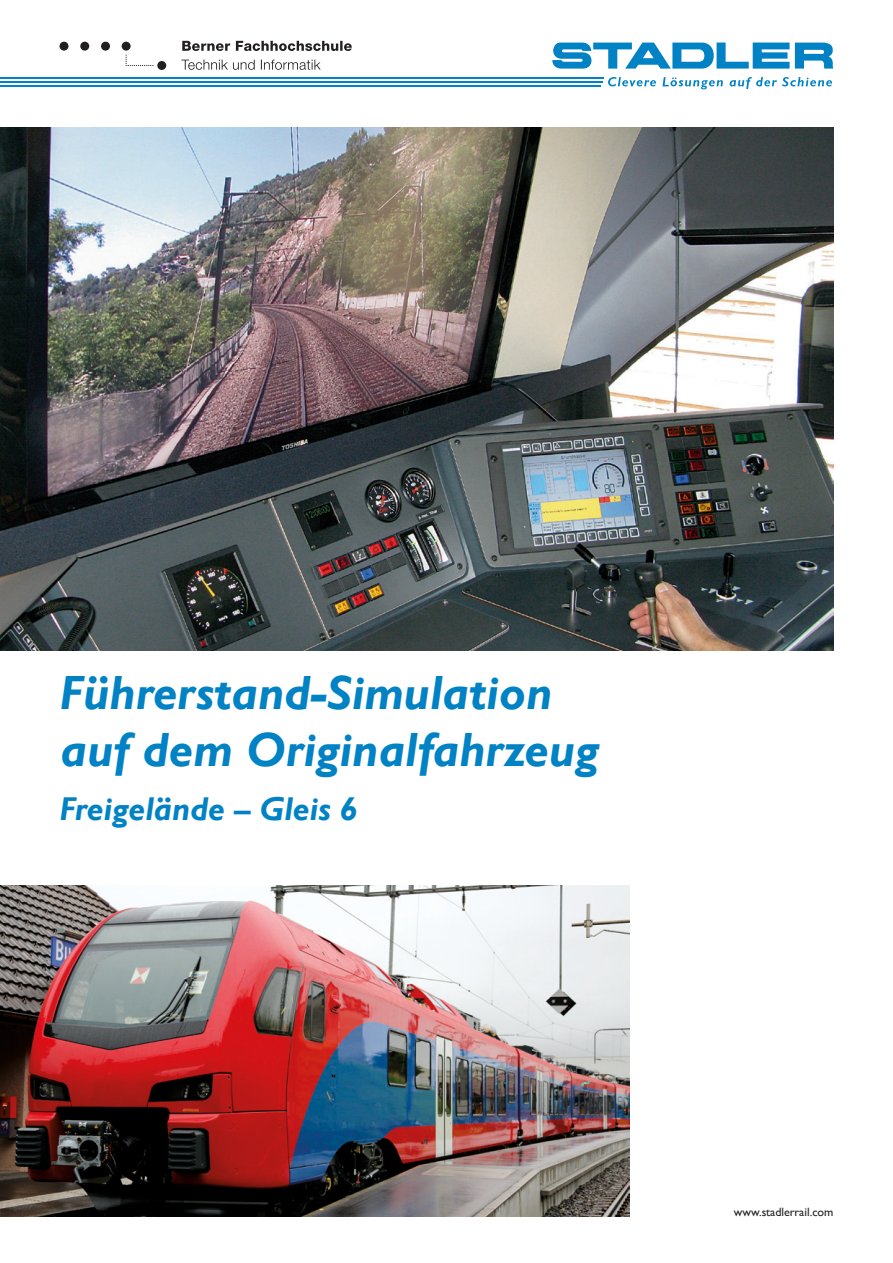
<style>
.page{position:relative;width:893px;height:1263px;background:#fff}
.page>*{position:absolute;margin:0;border:0;box-sizing:border-box;transform-origin:0 0}
.t1{font:italic 700 48px/57px "Gill Sans";color:#0082c5}
.t2{font:italic 700 33px "Gill Sans";color:#0082c5}
.t3{font:12px "Gill Sans";color:#231f20}
</style>
<div class="page">
<svg style="left:552px;top:43px;width:281px;height:26px"></svg>
<hr style="left:0;top:77px;width:604px;height:2px;background:#0082c5">
<hr style="left:0;top:85px;width:601px;height:1px;background:#0082c5">
<hr style="left:0;top:81px;width:602px;height:2px;background:#0082c5">
<svg style="left:662px;top:77px;width:61px;height:12px"></svg>
<svg style="left:608px;top:77px;width:48px;height:9px"></svg>
<svg style="left:730px;top:77px;width:102px;height:12px"></svg>
<img style="left:0;top:128px;width:833px;height:523px">
<div style="left:60px;top:42px;width:8px;height:9px;background:#231f20;border-radius:50%"></div>
<div style="left:80px;top:42px;width:9px;height:9px;background:#231f20;border-radius:50%"></div>
<div style="left:101px;top:42px;width:9px;height:9px;background:#231f20;border-radius:50%"></div>
<div style="left:122px;top:42px;width:9px;height:9px;background:#231f20;border-radius:50%"></div>
<div style="left:157px;top:61px;width:9px;height:9px;background:#231f20;border-radius:50%"></div>
<svg style="left:126px;top:55px;width:27px;height:11px"></svg>
<svg style="left:182px;top:41px;width:48px;height:10px"></svg>
<svg style="left:236px;top:41px;width:116px;height:10px"></svg>
<svg style="left:181px;top:60px;width:74px;height:10px"></svg>
<svg style="left:261px;top:60px;width:60px;height:10px"></svg>
<img style="left:0;top:886px;width:629px;height:330px">
<p class="t1" style="left:60px;top:666px;width:541px">Führerstand-Simulation auf dem Originalfahrzeug</p>
<p class="t2" style="left:60px;top:790px;width:299px">Freigelände – Gleis 6</p>
<p class="t3" style="left:734px;top:1205px;width:101px">www.stadlerrail.com</p>
</div>
